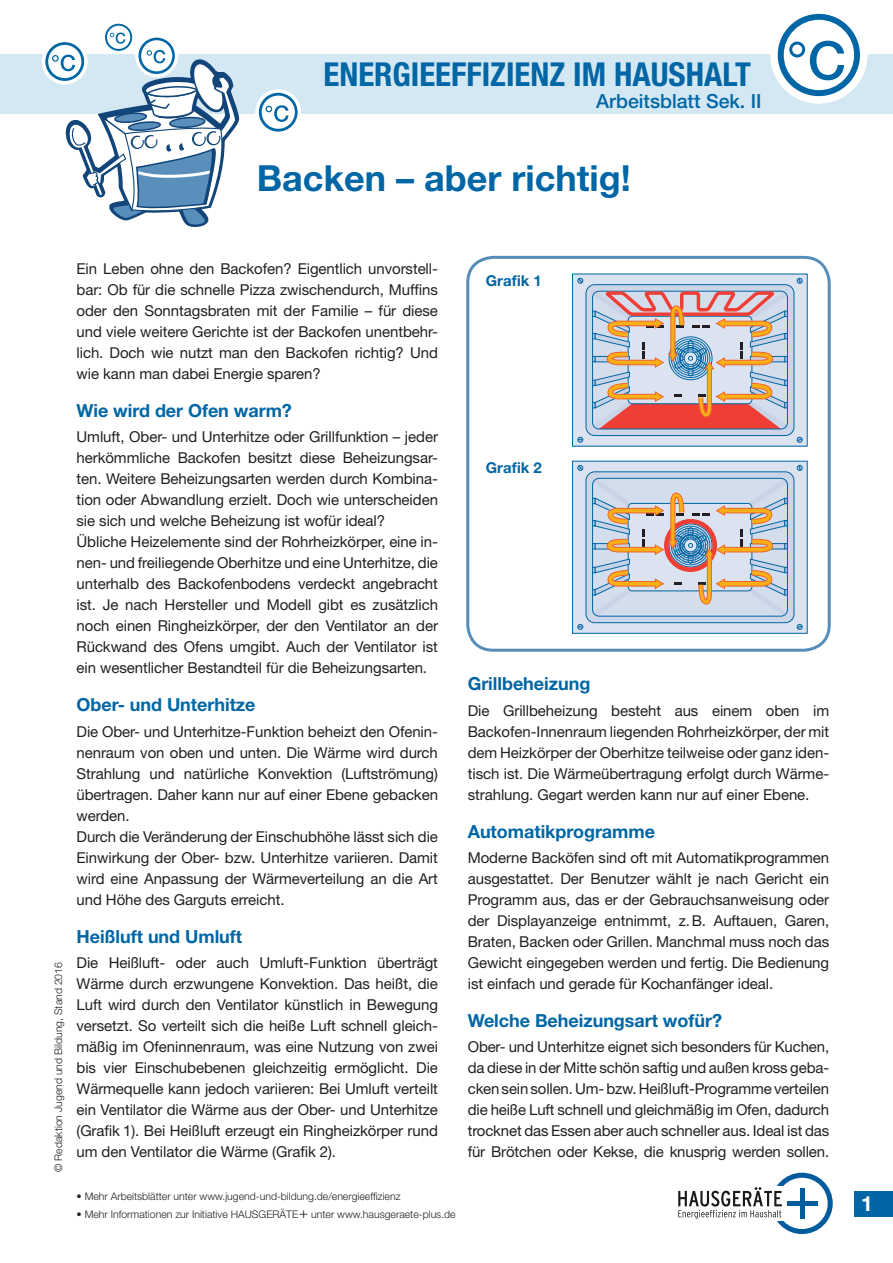
<style>
.page{position:relative;width:893px;height:1263px;background:#fff}
.page>*{position:absolute;margin:0;border:0;box-sizing:border-box;transform-origin:0 0}
.t1{font:700 36px "Helvetica Neue";color:#0166a5}
.t2{font:700 condensed 33px "Helvetica Neue";color:#0166a5}
.t3{font:700 21px "Helvetica Neue";color:#fff}
.t4{font:500 19.5px "Helvetica Neue";color:#0166a5}
.t5{font:700 18px "Helvetica Neue";letter-spacing:-.005em;color:#0166a5}
.t6{font:15px/21px "Helvetica Neue";letter-spacing:-.005em;color:#231f20;text-align:justify}
.t7{font:700 15px "Helvetica Neue";color:#0166a5}
.t8{font:300 10.5px "Helvetica Neue";color:#231f20}
.s1{font-size:15px}
</style>
<div class="page">
<div style="left:855px;top:1191px;width:38px;height:26px;background:#0166a5"></div>
<div style="left:0;top:55px;width:893px;height:59px;background:#d4e8f3"></div>
<div style="left:771px;top:1173px;width:62px;height:61px;border:5px solid #005c9f;border-radius:50%"></div>
<div style="left:758px;top:1186px;width:31px;height:34px;background:#fff"></div>
<hr style="left:800px;top:1188px;width:4px;height:30px;background:#005c9f">
<hr style="left:787px;top:1201px;width:30px;height:4px;background:#005c9f">
<svg style="left:678px;top:1187px;width:104px;height:32px"></svg>
<svg style="left:44px;top:40px;width:42px;height:43px"></svg>
<div style="left:42px;top:39px;width:46px;height:45px;border:4px solid #fff;border-radius:50%"></div>
<div style="left:48px;top:45px;width:33px;height:33px;background:#fff;border-radius:50%"></div>
<svg style="left:137px;top:36px;width:40px;height:40px"></svg>
<div style="left:135px;top:34px;width:43px;height:43px;border:3px solid #fff;border-radius:50%"></div>
<div style="left:141px;top:40px;width:31px;height:31px;background:#fff;border-radius:50%"></div>
<svg style="left:104px;top:22px;width:29px;height:30px"></svg>
<div style="left:103px;top:21px;width:32px;height:32px;border:2px solid #fff;border-radius:50%"></div>
<div style="left:107px;top:26px;width:23px;height:23px;background:#fff;border-radius:50%"></div>
<svg style="left:52px;top:50px;width:190px;height:177px"></svg>
<svg style="left:110px;top:33px;width:15px;height:11px"></svg>
<svg style="left:774px;top:10px;width:90px;height:90px;background:#4d93bf"></svg>
<div style="left:770px;top:6px;width:97px;height:98px;border:8px solid #fff;border-radius:50%"></div>
<div style="left:784px;top:20px;width:70px;height:70px;background:#fff;border-radius:50%"></div>
<svg style="left:789px;top:41px;width:55px;height:39px"></svg>
<div style="left:466px;top:256px;width:365px;height:396px;border:3px solid #578db9;border-radius:26px"></div>
<svg style="left:257px;top:91px;width:42px;height:42px"></svg>
<div style="left:255px;top:89px;width:46px;height:46px;border:4px solid #fff;border-radius:50%"></div>
<div style="left:262px;top:96px;width:33px;height:33px;background:#fff;border-radius:50%"></div>
<svg style="left:266px;top:104px;width:35px;height:31px"></svg>
<div style="left:573px;top:461px;width:234px;height:172px;background:#dbe3f0"></div>
<div style="left:572px;top:461px;width:236px;height:173px;border:1px solid #0166a5"></div>
<svg style="left:577px;top:465px;width:226px;height:165px"></svg>
<div style="left:573px;top:274px;width:234px;height:172px;background:#dbe3f0"></div>
<svg style="left:577px;top:278px;width:226px;height:165px"></svg>
<h2 class="t2" style="left:324px;top:54px;width:429px">ENERGIEEFFIZIENZ IM HAUSHALT</h2>
<h3 class="t4" style="left:596px;top:89px;width:167px">Arbeitsblatt Sek. II</h3>
<h1 class="t1" style="left:257px;top:156px;width:375px">Backen – aber richtig!</h1>
<p class="t8" style="left:52px;top:1172px;width:211px;rotate:-90deg">© Redaktion Jugend und Bildung, Stand 2016</p>
<p class="t6" style="left:77px;top:258px;width:363px">Ein Leben ohne den Backofen? Eigentlich unvorstell&shy;bar: Ob für die schnelle Pizza zwischendurch, Muffins oder den Sonntagsbraten mit der Familie – für diese und viele weitere Gerichte ist der Backofen unentbehr&shy;lich. Doch wie nutzt man den Backofen richtig? Und wie kann man dabei Energie sparen?</p>
<p class="t5" style="left:77px;top:399px;width:217px">Wie wird der Ofen warm?</p>
<p class="t6" style="left:77px;top:426px;width:363px;text-align:left">Umluft, Ober- und Unterhitze oder Grillfunktion – jeder herkömmliche Backofen besitzt diese Beheizungsar&shy;ten. Weitere Beheizungsarten werden durch Kombina&shy;tion oder Abwandlung erzielt. Doch wie unterscheiden sie sich und welche Beheizung ist wofür ideal?<br>Übliche Heizelemente sind der Rohrheizkörper, eine in&shy;nen- und freiliegende Oberhitze und eine Unterhitze, die unterhalb des Backofenbodens verdeckt angebracht ist. Je nach Hersteller und Modell gibt es zusätzlich noch einen Ringheizkörper, der den Ventilator an der Rückwand des Ofens umgibt. Auch der Ventilator ist ein wesentlicher Bestandteil für die Beheizungsarten.</p>
<p class="t5" style="left:77px;top:694px;width:181px">Ober- und Unterhitze</p>
<p class="t6" style="left:77px;top:720px;width:363px;text-align:left">Die Ober- und Unterhitze-Funktion beheizt den Ofenin&shy;nenraum von oben und unten. Die Wärme wird durch Strahlung und natürliche Konvektion (Luftströmung) übertragen. Daher kann nur auf einer Ebene gebacken werden.<br>Durch die Veränderung der Einschubhöhe lässt sich die Einwirkung der Ober- bzw. Unterhitze variieren. Damit wird eine Anpassung der Wärmeverteilung an die Art und Höhe des Garguts erreicht.</p>
<p class="t5" style="left:77px;top:925px;width:167px">Heißluft und Umluft</p>
<p class="t6" style="left:77px;top:952px;width:363px">Die Heißluft- oder auch Umluft-Funktion überträgt Wärme durch erzwungene Konvektion. Das heißt, die Luft wird durch den Ventilator künstlich in Bewegung versetzt. So verteilt sich die heiße Luft schnell gleich&shy;mäßig im Ofeninnenraum, was eine Nutzung von zwei bis vier Einschubebenen gleichzeitig ermöglicht. Die Wärmequelle kann jedoch variieren: Bei Umluft verteilt ein Ventilator die Wärme aus der Ober- und Unterhitze (Grafik 1). Bei Heißluft erzeugt ein Ringheizkörper rund um den Ventilator die Wärme (Grafik 2).</p>
<p class="t7" style="left:486px;top:271px;width:58px">Grafik 1</p>
<p class="t7" style="left:486px;top:458px;width:58px">Grafik 2</p>
<p class="t5" style="left:468px;top:673px;width:124px">Grillbeheizung</p>
<p class="t6" style="left:468px;top:700px;width:363px">Die Grillbeheizung besteht aus einem oben im Backofen-Innenraum liegenden Rohrheizkörper, der mit dem Heizkörper der Oberhitze teilweise oder ganz iden&shy;tisch ist. Die Wärmeübertragung erfolgt durch Wärme&shy;strahlung. Gegart werden kann nur auf einer Ebene.</p>
<p class="t5" style="left:468px;top:820px;width:189px">Automatikprogramme</p>
<p class="t6" style="left:468px;top:847px;width:363px">Moderne Backöfen sind oft mit Automatikprogrammen ausgestattet. Der Benutzer wählt je nach Gericht ein Programm aus, das er der Gebrauchsanweisung oder der Displayanzeige entnimmt, z.B. Auftauen, Garen, Braten, Backen oder Grillen. Manchmal muss noch das Gewicht eingegeben werden und fertig. Die Bedienung ist einfach und gerade für Kochanfänger ideal.</p>
<p class="t5" style="left:468px;top:1009px;width:256px">Welche Beheizungsart wofür?</p>
<p class="t6" style="left:468px;top:1036px;width:363px">Ober- und Unterhitze eignet sich besonders für Kuchen, da diese in der Mitte schön saftig und außen kross geba&shy;cken sein sollen. Um- bzw. Heißluft-Programme verteilen die heiße Luft schnell und gleichmäßig im Ofen, dadurch trocknet das Essen aber auch schneller aus. Ideal ist das für Brötchen oder Kekse, die knusprig werden sollen.</p>
<p class="t8" style="left:77px;top:1190px;width:325px">• Mehr Arbeitsblätter unter www.jugend-und-bildung.de/energieeffizienz</p>
<p class="t8" style="left:77px;top:1208px;width:381px">• Mehr Informationen zur Initiative Hausgeräte<span class="s1">+</span> unter www.hausgeraete-plus.de</p>
<h3 class="t3" style="left:861px;top:1191px;width:13px">1</h3>
</div>
